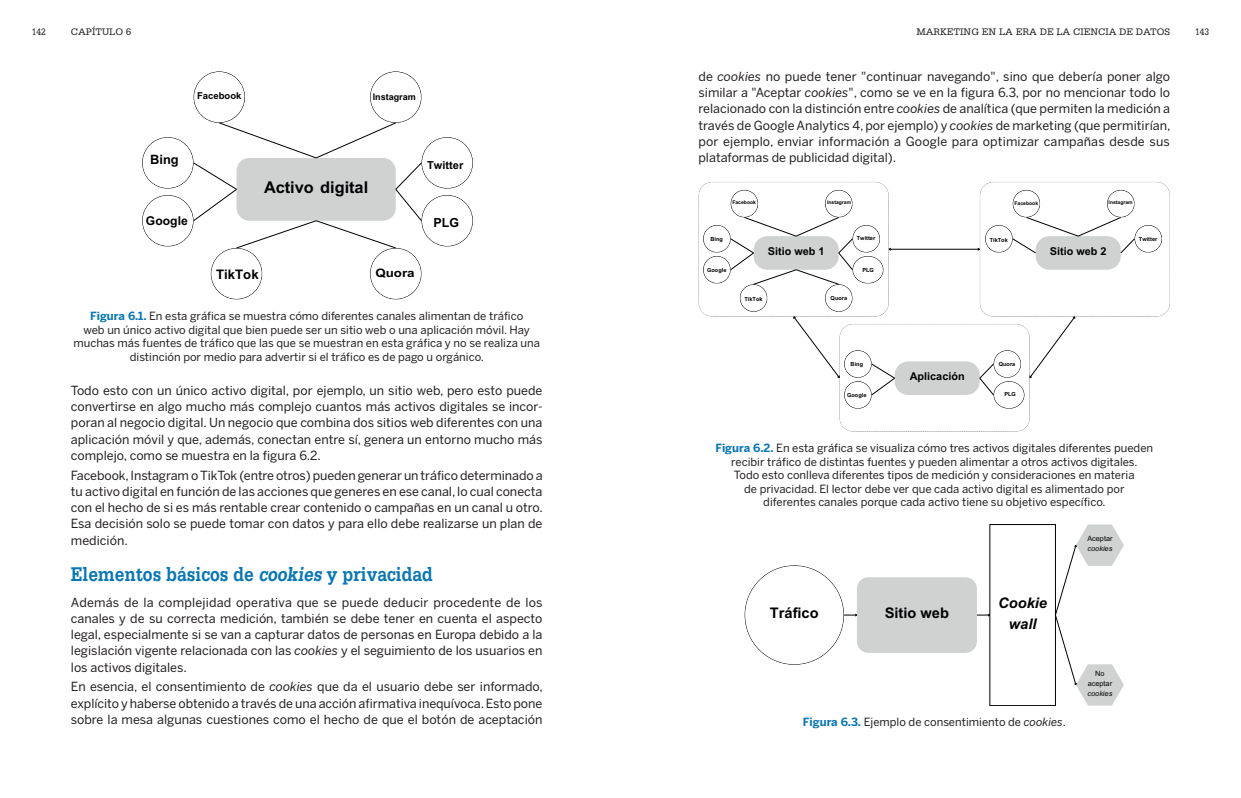
<style>
.page{position:relative;width:1241px;height:798px;background:#fff}
.page>*{position:absolute;margin:0;border:0;box-sizing:border-box;transform-origin:0 0}
.t1{font:700 21px "Serifa Std";color:#0a77b4;scale:.83 1}
.t2{font:700 16.25px "Arial MT Std";color:#000002}
.t3{font:700 14.62px "Arial MT Std";color:#000002}
.t4{font:italic 700 14.62px/20.2px "Arial MT Std";color:#000002;text-align:center}
.t5{font:700 13.12px "Arial MT Std";color:#000002}
.t6{font:700 12.88px "Arial MT Std";color:#000002}
.t7{font:12.5px/16.2px "Benton Sans";color:#231f20;text-align:justify}
.t8{font:700 12.5px "Arial MT Std";color:#000002}
.t9{font:700 12.12px "Arial MT Std";color:#000002}
.t10{font:700 11.62px "Arial MT Std";color:#000002;scale:1.14 1}
.t11{font:11.25px/13.5px "Benton Sans";color:#231f20;text-align:center}
.t12{font:700 11px "Arial MT Std";color:#000002}
.t13{font:700 10.88px "Arial MT Std";color:#000002}
.t14{font:10px "Serifa Std";color:#231f20}
.t15{font:10px "Serifa Std";color:#231f20;scale:.85 1}
.t16{font:700 9.5px "Arial MT Std";color:#000002}
.t17{font:700 9px "Arial MT Std";color:#000002}
.t18{font:7.25px/10.1px "Arial MT Std";color:#000002;text-align:center}
.t19{font:italic 7.25px "Arial MT Std";color:#000002}
.t20{font:700 5.62px "Arial MT Std";color:#000002}
.t21{font:700 5px "Arial MT Std";color:#000002}
.s1{font-weight:700;color:#0a77b4}
.s2{font-style:italic}
</style>
<div class="page">
<svg style="left:193px;top:122px;width:228px;height:126px"></svg>
<div style="left:193px;top:71px;width:52px;height:52px;border:1px solid #000002;border-radius:50%"></div>
<div style="left:370px;top:71px;width:51px;height:52px;border:1px solid #000002;border-radius:50%"></div>
<div style="left:142px;top:137px;width:51px;height:51px;border:1px solid #000002;border-radius:50%"></div>
<div style="left:142px;top:195px;width:51px;height:51px;border:1px solid #000002;border-radius:50%"></div>
<div style="left:211px;top:248px;width:51px;height:51px;border:1px solid #000002;border-radius:50%"></div>
<div style="left:370px;top:248px;width:51px;height:51px;border:1px solid #000002;border-radius:50%"></div>
<div style="left:421px;top:137px;width:52px;height:51px;border:1px solid #000002;border-radius:50%"></div>
<div style="left:421px;top:195px;width:52px;height:51px;border:1px solid #000002;border-radius:50%"></div>
<svg style="left:698px;top:182px;width:471px;height:249px"></svg>
<svg style="left:843px;top:577px;width:147px;height:75px"></svg>
<svg style="left:1054px;top:524px;width:69px;height:181px"></svg>
<p class="t15" style="left:32px;top:26px;width:18px">142</p>
<p class="t14" style="left:71px;top:26px;width:62px">CAPÍTULO 6</p>
<p class="t14" style="left:916px;top:26px;width:255px">MARKETING EN LA ERA DE LA CIENCIA DE DATOS</p>
<p class="t15" style="left:1194px;top:26px;width:18px">143</p>
<p class="t16" style="left:197px;top:90px;width:46px">Facebook</p>
<p class="t17" style="left:373px;top:92px;width:45px">Instagram</p>
<p class="t6" style="left:150px;top:152px;width:30px">Bing</p>
<p class="t9" style="left:146px;top:214px;width:43px">Google</p>
<h2 class="t2" style="left:264px;top:178px;width:106px">Activo digital</h2>
<p class="t12" style="left:427px;top:158px;width:38px">Twitter</p>
<p class="t8" style="left:433px;top:215px;width:27px">PLG</p>
<p class="t5" style="left:216px;top:266px;width:44px">TikTok</p>
<p class="t10" style="left:375px;top:266px;width:36px">Quora</p>
<p class="t11" style="left:73px;top:309px;width:468px"><span class="s1">Figura 6.1.</span> En esta gráfica se muestra cómo diferentes canales alimentan de tráfico<br>web un único activo digital que bien puede ser un sitio web o una aplicación móvil. Hay muchas más fuentes de tráfico que las que se muestran en esta gráfica y no se realiza una distinción por medio para advertir si el tráfico es de pago u orgánico.</p>
<p class="t7" style="left:71px;top:382px;width:473px">Todo esto con un único activo digital, por ejemplo, un sitio web, pero esto puede convertirse en algo mucho más complejo cuantos más activos digitales se incor&shy;poran al negocio digital. Un negocio que combina dos sitios web diferentes con una aplicación móvil y que, además, conectan entre sí, genera un entorno mucho más complejo, como se muestra en la figura 6.2.</p>
<p class="t7" style="left:71px;top:466px;width:473px">Facebook, Instagram o TikTok (entre otros) pueden generar un tráfico determinado a tu activo digital en función de las acciones que generes en ese canal, lo cual conecta con el hecho de si es más rentable crear contenido o campañas en un canal u otro.<br>Esa decisión solo se puede tomar con datos y para ello debe realizarse un plan de medición.</p>
<h1 class="t1" style="left:71px;top:562px;width:437px">Elementos básicos de cookies y privacidad</h1>
<p class="t7" style="left:71px;top:593px;width:473px">Además de la complejidad operativa que se puede deducir procedente de los canales y de su correcta medición, también se debe tener en cuenta el aspecto legal, especialmente si se van a capturar datos de personas en Europa debido a la legislación vigente relacionada con las <span class="s2">cookies</span> y el seguimiento de los usuarios en los activos digitales.</p>
<p class="t7" style="left:71px;top:678px;width:473px">En esencia, el consentimiento de <span class="s2">cookies</span> que da el usuario debe ser informado, explícito y haberse obtenido a través de una acción afirmativa inequívoca. Esto pone sobre la mesa algunas cuestiones como el hecho de que el botón de aceptación</p>
<p class="t7" style="left:698px;top:68px;width:473px">de <span class="s2">cookies</span> no puede tener "continuar navegando", sino que debería poner algo similar a "Aceptar <span class="s2">cookies</span>", como se ve en la figura 6.3, por no mencionar todo lo relacionado con la distinción entre <span class="s2">cookies</span> de analítica (que permiten la medición a través de Google Analytics 4, por ejemplo) y <span class="s2">cookies</span> de marketing (que permitirían, por ejemplo, enviar información a Google para optimizar campañas desde sus plataformas de publicidad digital).</p>
<p class="t21" style="left:732px;top:200px;width:25px">Facebook</p>
<p class="t21" style="left:826px;top:199px;width:26px">Instagram</p>
<p class="t21" style="left:1014px;top:200px;width:25px">Facebook</p>
<p class="t21" style="left:1108px;top:200px;width:26px">Instagram</p>
<p class="t20" style="left:710px;top:235px;width:14px">Bing</p>
<p class="t20" style="left:707px;top:266px;width:21px">Google</p>
<p class="t13" style="left:767px;top:245px;width:58px">Sitio web 1</p>
<p class="t20" style="left:856px;top:234px;width:20px">Twitter</p>
<p class="t20" style="left:862px;top:266px;width:13px">PLG</p>
<p class="t20" style="left:989px;top:236px;width:20px">TikTok</p>
<p class="t20" style="left:1138px;top:235px;width:20px">Twitter</p>
<p class="t13" style="left:1049px;top:245px;width:58px">Sitio web 2</p>
<p class="t20" style="left:744px;top:295px;width:20px">TikTok</p>
<p class="t20" style="left:830px;top:295px;width:18px">Quora</p>
<p class="t20" style="left:850px;top:360px;width:14px">Bing</p>
<p class="t20" style="left:847px;top:391px;width:21px">Google</p>
<p class="t13" style="left:909px;top:370px;width:56px">Aplicación</p>
<p class="t20" style="left:998px;top:360px;width:18px">Quora</p>
<p class="t20" style="left:1004px;top:390px;width:13px">PLG</p>
<p class="t11" style="left:715px;top:441px;width:439px"><span class="s1">Figura 6.2.</span> En esta gráfica se visualiza cómo tres activos digitales diferentes pueden recibir tráfico de distintas fuentes y pueden alimentar a otros activos digitales.<br>Todo esto conlleva diferentes tipos de medición y consideraciones en materia<br>de privacidad. El lector debe ver que cada activo digital es alimentado por<br>diferentes canales porque cada activo tiene su objetivo específico.</p>
<p class="t3" style="left:769px;top:604px;width:50px">Tráfico</p>
<p class="t3" style="left:884px;top:604px;width:66px">Sitio web</p>
<p class="t4" style="left:998px;top:592px;width:50px">Cookie wall</p>
<p class="t11" style="left:802px;top:715px;width:264px"><span class="s1">Figura 6.3.</span> Ejemplo de consentimiento de <span class="s2">cookies</span>.</p>
<p class="t18" style="left:1087px;top:533px;width:27px">Aceptar</p>
<p class="t19" style="left:1087px;top:544px;width:26px">cookies</p>
<p class="t18" style="left:1087px;top:668px;width:26px">No aceptar</p>
<p class="t19" style="left:1087px;top:689px;width:26px">cookies</p>
</div>
